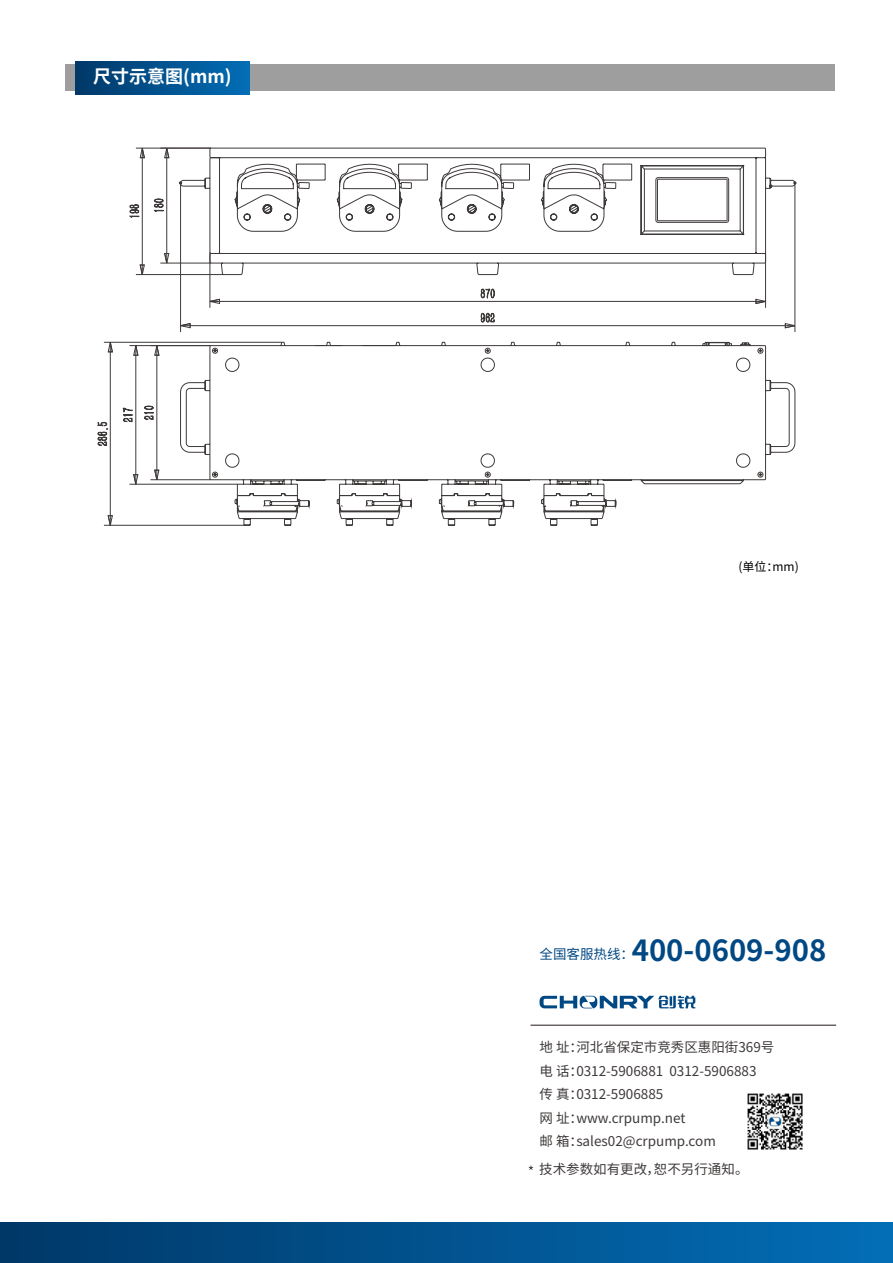
<style>
.page{position:relative;width:893px;height:1263px;background:#fff}
.page>*{position:absolute;margin:0;border:0;box-sizing:border-box;transform-origin:0 0}
.t1{font:700 29.1px "Source Han Sans CN";color:#004883}
.t2{font:700 18px "Source Han Sans CN";color:#fff}
.t3{font:13.5px/23.7px "Source Han Sans CN";color:#3e3a39}
.t4{font:12px "Source Han Sans CN";color:#000}
.s1{font-weight:400;font-size:13.5px}
</style>
<div class="page">
<hr style="left:531px;top:1025px;width:305px;height:1px;background:#221714">
<div style="left:0;top:1222px;width:893px;height:41px;background:linear-gradient(to right,#003868,#036eb6)"></div>
<div style="left:66px;top:65px;width:769px;height:26px;background:#9e9e9f"></div>
<div style="left:76px;top:61px;width:174px;height:33px;background:linear-gradient(to right,#003868,#036db6)"></div>
<svg style="left:540px;top:996px;width:155px;height:12px"></svg>
<img style="left:747px;top:1093px;width:56px;height:57px">
<svg style="left:529px;top:1165px;width:4px;height:5px"></svg>
<hr style="left:136px;top:274px;width:88px;height:1px;background:#3e3a39">
<hr style="left:136px;top:148px;width:75px;height:1px;background:#3e3a39">
<hr style="left:104px;top:525px;width:140px;height:1px;background:#3e3a39">
<hr style="left:104px;top:342px;width:178px;height:1px;background:#3e3a39">
<hr style="left:150px;top:479px;width:61px;height:1px;background:#3e3a39">
<hr style="left:160px;top:263px;width:51px;height:1px;background:#3e3a39">
<hr style="left:129px;top:345px;width:82px;height:1px;background:#3e3a39">
<hr style="left:129px;top:484px;width:108px;height:1px;background:#3e3a39">
<hr style="left:210px;top:252px;width:1px;height:56px;background:#3e3a39">
<hr style="left:765px;top:253px;width:1px;height:55px;background:#3e3a39">
<hr style="left:794px;top:183px;width:1px;height:149px;background:#3e3a39">
<hr style="left:180px;top:183px;width:1px;height:149px;background:#3e3a39">
<svg style="left:129px;top:147px;width:16px;height:128px"></svg>
<svg style="left:97px;top:341px;width:16px;height:185px"></svg>
<svg style="left:153px;top:147px;width:17px;height:117px"></svg>
<svg style="left:122px;top:345px;width:38px;height:140px"></svg>
<svg style="left:209px;top:288px;width:557px;height:16px"></svg>
<svg style="left:180px;top:312px;width:616px;height:17px"></svg>
<svg style="left:180px;top:341px;width:616px;height:185px"></svg>
<svg style="left:180px;top:147px;width:616px;height:128px"></svg>
<h2 class="t2" style="left:93px;top:66px;width:140px">尺寸示意图(mm)</h2>
<p class="t4" style="left:738px;top:560px;width:62px">(单位：mm)</p>
<h1 class="t1" style="left:540px;top:934px;width:288px"><span class="s1">全国客服热线：</span>400-0609-908</h1>
<p class="t3" style="left:540px;top:1035px;width:236px">地 址：河北省保定市竞秀区惠阳街369号电 话：0312-5906881 0312-5906883<br>传 真：0312-5906885<br>网 址：www.crpump.net<br>邮 箱：sales02@crpump.com</p>
<p class="t3" style="left:539px;top:1157px;width:211px">技术参数如有更改，恕不另行通知。</p>
</div>
